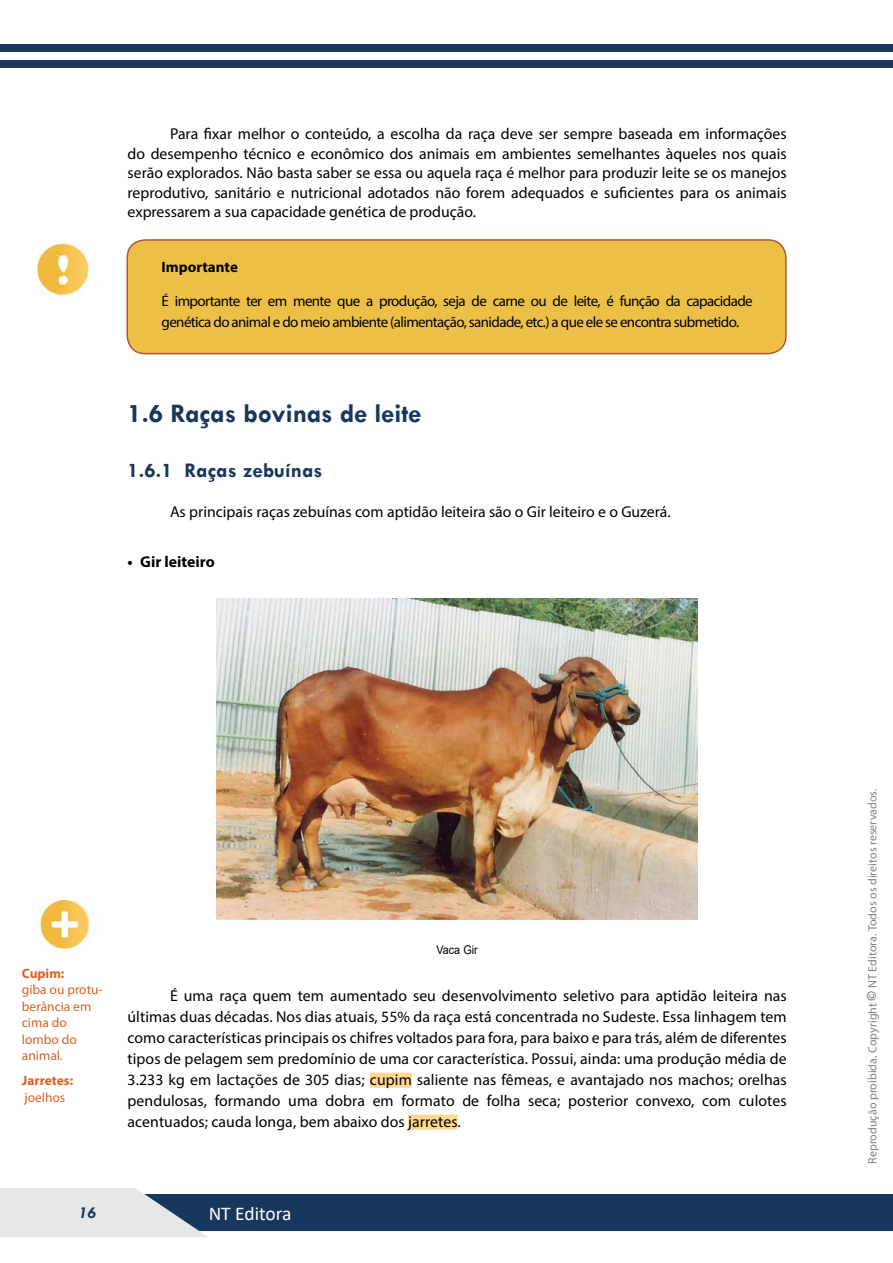
<style>
.page{position:relative;width:893px;height:1263px;background:#fff}
.page>*{position:absolute;margin:0;border:0;box-sizing:border-box;transform-origin:0 0}
.t1{font:700 27px "Tw Cen";color:#18375d}
.t2{font:700 21px "Tw Cen";letter-spacing:.01em;color:#18375d}
.t3{font:19.5px "Calibri";color:#fff}
.t4{font:italic 700 16.5px "Tw Cen";color:#18375d}
.t5{font:15.75px/21px "Myriad Pro";color:#000;text-align:justify}
.t6{font:700 15.75px "Myriad Pro";color:#000}
.t7{font:15px/21px "Myriad Pro";letter-spacing:-.04em;color:#000}
.t8{font:700 15px "Myriad Pro";color:#000}
.t9{font:13.5px/16.5px "Myriad Pro";color:#dc6125}
.t10{font:700 13.5px "Myriad Pro";color:#dc6125}
.t11{font:12px "Myriad Pro";color:#808285}
.t12{font:12px "Arial";color:#000;scale:.9 1}
.s1{font-weight:700;font-size:15px}
</style>
<div class="page">
<div style="left:0;top:1194px;width:893px;height:37px;background:#18375d"></div>
<div style="left:0;top:44px;width:893px;height:8px;background:#18375d"></div>
<div style="left:0;top:60px;width:893px;height:8px;background:#18375d"></div>
<svg style="left:0;top:1188px;width:208px;height:49px"></svg>
<div style="left:127px;top:240px;width:659px;height:114px;background:#ecc047;border-radius:18px"></div>
<div style="left:126px;top:239px;width:661px;height:115px;border:2px solid #b45733;border-radius:18px"></div>
<div style="left:370px;top:1073px;width:25px;height:15px;background:#ffd990"></div>
<div style="left:395px;top:1073px;width:17px;height:15px;background:#ffd990"></div>
<div style="left:408px;top:1115px;width:49px;height:15px;background:#ffd990"></div>
<img style="left:217px;top:599px;width:480px;height:320px">
<img style="left:36px;top:243px;width:53px;height:53px">
<img style="left:39px;top:900px;width:51px;height:51px">
<p class="t5" style="left:128px;top:124px;width:661px;line-height:19.5px;text-indent:43px">Para fixar melhor o conteúdo, a escolha da raça deve ser sempre baseada em informações do desempenho técnico e econômico dos animais em ambientes semelhantes àqueles nos quais serão explorados. Não basta saber se essa ou aquela raça é melhor para produzir leite se os manejos reprodutivo, sanitário e nutricional adotados não forem adequados e suficientes para os animais expressarem a sua capacidade genética de produção.</p>
<p class="t8" style="left:162px;top:258px;width:78px">Importante</p>
<p class="t7" style="left:162px;top:290px;width:593px">É importante ter em mente que a produção, seja de carne ou de leite, é função da capacidade genética do animal e do meio ambiente (alimentação, sanidade, etc.) a que ele se encontra submetido.</p>
<h1 class="t1" style="left:128px;top:397px;width:295px">1.6 Raças bovinas de leite</h1>
<h2 class="t2" style="left:128px;top:457px;width:197px">1.6.1 Raças zebuínas</h2>
<p class="t5" style="left:170px;top:501px;width:502px">As principais raças zebuínas com aptidão leiteira são o Gir leiteiro e o Guzerá.</p>
<p class="t6" style="left:128px;top:551px;width:89px">• Gir leiteiro</p>
<p class="t10" style="left:22px;top:964px;width:44px">Cupim:</p>
<p class="t9" style="left:22px;top:981px;width:82px">giba ou protu&shy;berância em cima do lombo do animal.</p>
<p class="t10" style="left:22px;top:1072px;width:53px">Jarretes:</p>
<p class="t9" style="left:24px;top:1088px;width:42px">joelhos</p>
<p class="t12" style="left:436px;top:942px;width:47px">Vaca Gir</p>
<p class="t5" style="left:128px;top:985px;width:661px;text-indent:43px">É uma raça quem tem aumentado seu desenvolvimento seletivo para aptidão leiteira nas últimas duas décadas. Nos dias atuais, 55% da raça está concentrada no Sudeste. Essa linhagem tem como características principais os chifres voltados para fora, para baixo e para trás, além de diferentes tipos de pelagem sem predomínio de uma cor característica. Possui, ainda: uma produção média de 3.233 kg em lactações de 305 dias; cupim saliente nas fêmeas, e avantajado nos machos; orelhas pendulosas, formando uma dobra em formato de folha seca; posterior convexo, com culotes acentuados; cauda longa, bem abaixo dos jarretes.</p>
<p class="t4" style="left:79px;top:1203px;width:19px">16</p>
<p class="t3" style="left:209px;top:1200px;width:84px">NT Editora</p>
<p class="t11" style="left:865px;top:1164px;width:377px;rotate:-90deg">Reprodução proibida. Copyright <span class="s1">©</span> NT Editora. Todos os direitos reservados.</p>
</div>
